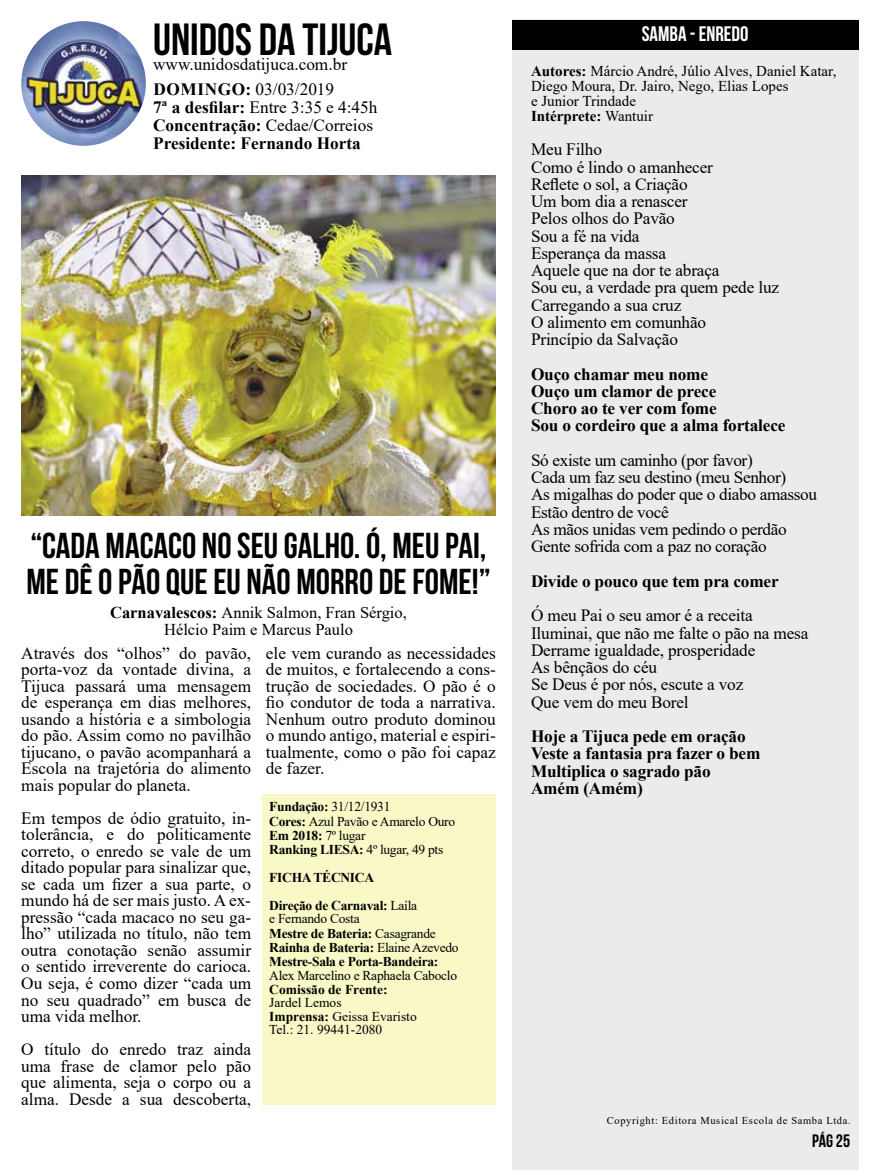
<style>
.page{position:relative;width:872px;height:1170px;background:#fff}
.page>*{position:absolute;margin:0;border:0;box-sizing:border-box;transform-origin:0 0}
.t1{font:700 45px "Bebas Neue";color:#000}
.t2{font:700 36px/36px "Bebas Neue";color:#000}
.t3{font:700 21px "Bebas Neue";color:#fff}
.t4{font:700 18px "Bebas Neue";color:#000}
.t5{font:17.25px/16.5px "Times New Roman";letter-spacing:-.01em;color:#000;text-align:justify}
.t6{font:700 17.25px/17.2px "Times New Roman";letter-spacing:-.01em;color:#000}
.t7{font:16.5px/16.5px "Times New Roman";color:#000;text-align:center}
.t8{font:15px/15px "Times New Roman";color:#000}
.t9{font:700 13.5px/14.2px "Times New Roman";letter-spacing:-.02em;color:#000}
.t10{font:13.5px/14.2px "Times New Roman";letter-spacing:-.02em;color:#000}
.t11{font:13.5px/13.5px "Times New Roman";color:#000}
.t12{font:700 13.5px "Times New Roman";color:#000}
.t13{font:10.5px "Times New Roman";letter-spacing:.06em;color:#000}
.s1{font-weight:400}
.s2{font-weight:700}
</style>
<div class="page">
<div style="left:512px;top:20px;width:347px;height:1149px;background:#ebebeb"></div>
<div style="left:262px;top:794px;width:234px;height:311px;background:#f9f8c7"></div>
<div style="left:512px;top:20px;width:347px;height:29px;background:#000"></div>
<img style="left:21px;top:175px;width:475px;height:341px">
<img style="left:21px;top:21px;width:125px;height:125px;border-radius:62px">
<h1 class="t1" style="left:153px;top:15px;width:240px">UNIDOS DA TIJUCA</h1>
<p class="t6" style="left:153px;top:81px;width:27px">Domingo</p>
<p class="t5" style="left:153px;top:56px;width:195px">www.unidosdatijuca.com.br</p>
<p class="t6" style="left:153px;top:80px;width:226px;line-height:18px;text-indent:92px">: <span class="s1">03/03/2019<br></span>7ª a desfilar: <span class="s1">Entre 3:35 e 4:45h<br></span>Concentração: <span class="s1">Cedae/Correios<br></span>Presidente: Fernando Horta</p>
<h2 class="t2" style="left:26px;top:527px;width:466px">“CADA MACACO NO SEU GALHO. Ó, MEU PAI,<br>ME DÊ O PÃO QUE EU NÃO MORRO DE FOME!”</h2>
<p class="t7" style="left:110px;top:604px;width:298px"><span class="s2">Carnavalescos:</span> Annik Salmon, Fran Sérgio,<br>Hélcio Paim e Marcus Paulo</p>
<p class="t5" style="left:21px;top:644px;width:231px">Através dos “olhos” do pavão, porta-voz da vontade divina, a Tijuca passará uma mensagem de esperança em dias melhores, usando a história e a simbologia do pão. Assim como no pavilhão tijucano, o pavão acompanhará a Escola na trajetória do alimento mais popular do planeta.</p>
<p class="t5" style="left:21px;top:809px;width:231px">Em tempos de ódio gratuito, in&shy;tolerância, e do politicamente correto, o enredo se vale de um ditado popular para sinalizar que, se cada um fizer a sua parte, o mundo há de ser mais justo. A ex&shy;pressão “cada macaco no seu ga&shy;lho” utilizada no título, não tem outra conotação senão assumir o sentido irreverente do carioca.<br>Ou seja, é como dizer “cada um no seu quadrado” em busca de uma vida melhor.</p>
<p class="t5" style="left:21px;top:1040px;width:231px">O título do enredo traz ainda uma frase de clamor pelo pão que alimenta, seja o corpo ou a alma. Desde a sua descoberta,</p>
<p class="t5" style="left:266px;top:644px;width:231px">ele vem curando as necessidades de muitos, e fortalecendo a cons&shy;trução de sociedades. O pão é o fio condutor de toda a narrativa.<br>Nenhum outro produto dominou o mundo antigo, material e espiri&shy;tualmente, como o pão foi capaz de fazer.</p>
<p class="t10" style="left:269px;top:799px;width:187px"><span class="s2">Fundação:</span> 31/12/1931<br><span class="s2">Cores:</span> Azul Pavão e Amarelo Ouro<br><span class="s2">Em 2018:</span> 7º lugar<br><span class="s2">Ranking LIESA:</span> 4º lugar, 49 pts</p>
<p class="t9" style="left:269px;top:863px;width:149px;line-height:27.8px">FICHA TÉCNICA<br>Direção de Carnaval: <span class="s1">Laíla</span></p>
<p class="t9" style="left:269px;top:911px;width:191px"><span class="s1">e Fernando Costa<br></span>Mestre de Bateria: <span class="s1">Casagrande<br></span>Rainha de Bateria: <span class="s1">Elaine Azevedo<br></span>Mestre-Sala e Porta-Bandeira:</p>
<p class="t10" style="left:269px;top:967px;width:189px">Alex Marcelino e Raphaela Caboclo</p>
<p class="t12" style="left:269px;top:979px;width:120px">Comissão de Frente:</p>
<p class="t11" style="left:269px;top:995px;width:149px">Jardel Lemos<br><span class="s2">Imprensa:</span> Geissa Evaristo<br>Tel.: 21. 99441-2080</p>
<p class="t3" style="left:641px;top:22px;width:10px">SAMBA</p>
<p class="t3" style="left:690px;top:22px;width:59px">- ENREDO</p>
<p class="t8" style="left:531px;top:63px;width:307px"><span class="s2">Autores:</span> Márcio André, Júlio Alves, Daniel Katar,<br>Diego Moura, Dr. Jairo, Nego, Elias Lopes<br>e Junior Trindade<br><span class="s2">Intérprete:</span> Wantuir</p>
<p class="t5" style="left:531px;top:140px;width:250px;line-height:17.2px;text-align:left">Meu Filho<br>Como é lindo o amanhecer<br>Reflete o sol, a Criação<br>Um bom dia a renascer<br>Pelos olhos do Pavão<br>Sou a fé na vida<br>Esperança da massa<br>Aquele que na dor te abraça<br>Sou eu, a verdade pra quem pede luz<br>Carregando a sua cruz<br>O alimento em comunhão<br>Princípio da Salvação</p>
<p class="t6" style="left:531px;top:365px;width:256px">Ouço chamar meu nome<br>Ouço um clamor de prece<br>Choro ao te ver com fome<br>Sou o cordeiro que a alma fortalece</p>
<p class="t5" style="left:531px;top:451px;width:287px;line-height:17.2px;text-align:left">Só existe um caminho (por favor)<br>Cada um faz seu destino (meu Senhor)<br>As migalhas do poder que o diabo amassou<br>Estão dentro de você<br>As mãos unidas vem pedindo o perdão<br>Gente sofrida com a paz no coração</p>
<p class="t6" style="left:531px;top:572px;width:249px">Divide o pouco que tem pra comer</p>
<p class="t5" style="left:531px;top:606px;width:279px;line-height:17.2px;text-align:left">Ó meu Pai o seu amor é a receita<br>Iluminai, que não me falte o pão na mesa<br>Derrame igualdade, prosperidade<br>As bênçãos do céu<br>Se Deus é por nós, escute a voz<br>Que vem do meu Borel</p>
<p class="t6" style="left:531px;top:727px;width:231px">Hoje a Tijuca pede em oração<br>Veste a fantasia pra fazer o bem<br>Multiplica o sagrado pão<br>Amém (Amém)</p>
<p class="t13" style="left:607px;top:1112px;width:245px">Copyright: Editora Musical Escola de Samba Ltda.</p>
<p class="t4" style="left:812px;top:1130px;width:40px">PÁG 25</p>
</div>
